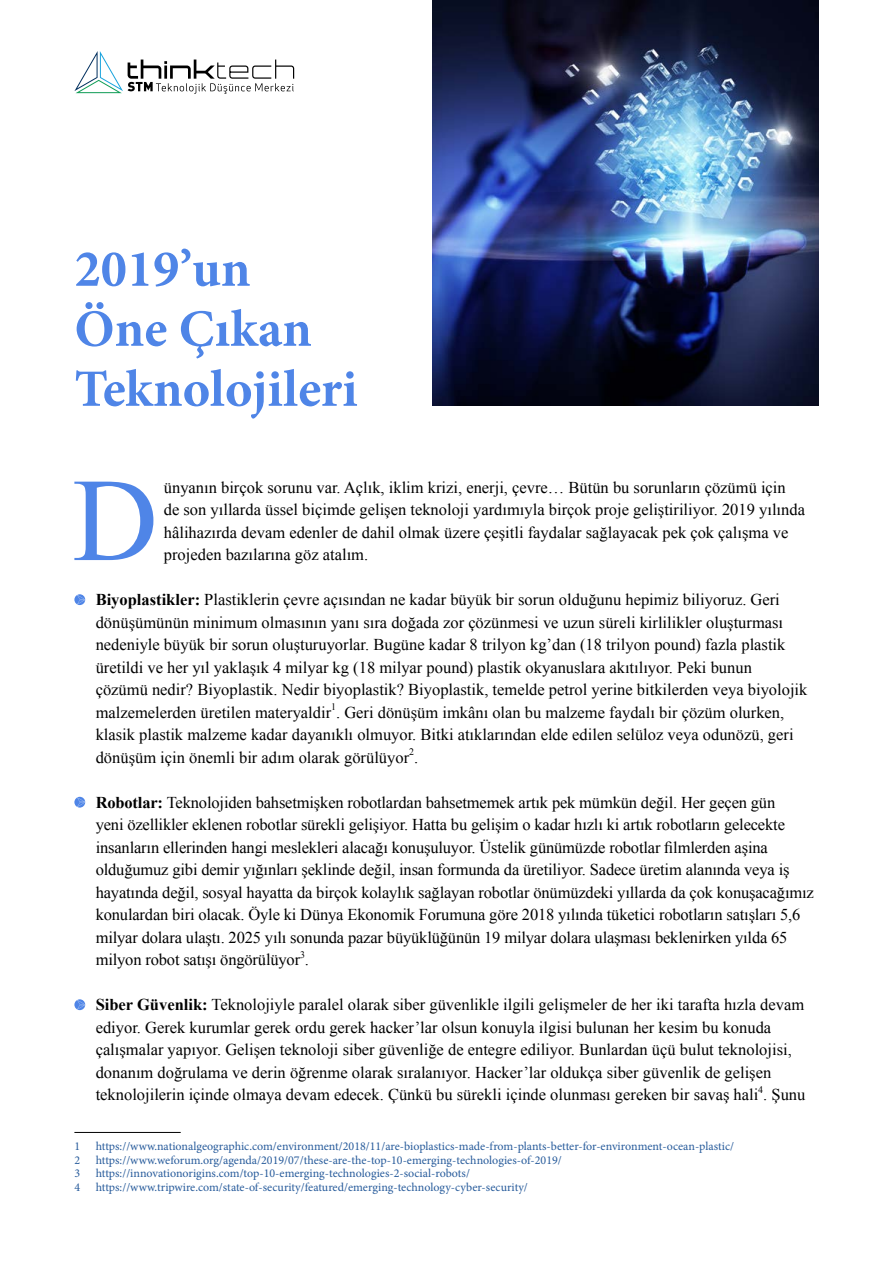
<style>
.page{position:relative;width:893px;height:1263px;background:#fff}
.page>*{position:absolute;margin:0;border:0;box-sizing:border-box;transform-origin:0 0}
.t1{font:118.5px "Times New Roman";color:#4f85e7}
.t2{font:700 52.5px/60px "Minion Pro";color:#4f85e7}
.t3{font:16.5px/22.5px "Times New Roman";color:#000}
.t4{font:12px "Minion Pro";color:#275b9b}
.t5{font:9.9px "Times New Roman";color:#000}
.s1{font-weight:700}
.s2{font-size:16.5px}
</style>
<div class="page">
<svg style="left:74px;top:51px;width:220px;height:43px"></svg>
<svg style="left:74px;top:594px;width:11px;height:11px"></svg>
<svg style="left:77px;top:595px;width:8px;height:10px"></svg>
<div style="left:74px;top:797px;width:11px;height:10px;background:#4f85e7;border-radius:50%"></div>
<svg style="left:77px;top:797px;width:8px;height:10px"></svg>
<svg style="left:74px;top:999px;width:11px;height:11px"></svg>
<svg style="left:77px;top:1000px;width:8px;height:10px"></svg>
<hr style="left:74px;top:1132px;width:107px;height:1px;background:#000">
<img style="left:432px;top:0;width:387px;height:405px">
<h2 class="t2" style="left:74px;top:238px;width:285px">2019’un<br>Öne Çıkan<br>Teknolojileri</h2>
<h1 class="t1" style="left:72px;top:441px;width:87px">D</h1>
<p class="t3" style="left:164px;top:475px;width:643px">ünyanın birçok sorunu var. Açlık, iklim krizi, enerji, çevre… Bütün bu sorunların çözümü için de son yıllarda üssel biçimde gelişen teknoloji yardımıyla birçok proje geliştiriliyor. 2019 yılında hâlihazırda devam edenler de dahil olmak üzere çeşitli faydalar sağlayacak pek çok çalışma ve projeden bazılarına göz atalım.</p>
<p class="t3" style="left:96px;top:588px;width:713px"><span class="s1">Biyoplastikler:</span> Plastiklerin çevre açısından ne kadar büyük bir sorun olduğunu hepimiz biliyoruz. Geri dönüşümünün minimum olmasının yanı sıra doğada zor çözünmesi ve uzun süreli kirlilikler oluşturması nedeniyle büyük bir sorun oluşturuyorlar. Bugüne kadar 8 trilyon kg’dan (18 trilyon pound) fazla plastik üretildi ve her yıl yaklaşık 4 milyar kg (18 milyar pound) plastik okyanuslara akıtılıyor. Peki bunun çözümü nedir? Biyoplastik. Nedir biyoplastik? Biyoplastik, temelde petrol yerine bitkilerden veya biyolojik malzemelerden üretilen materyaldir . Geri dönüşüm imkânı olan bu malzeme faydalı bir çözüm olurken,</p>
<p class="t5" style="left:331px;top:700px;width:6px">1</p>
<p class="t3" style="left:96px;top:723px;width:699px">klasik plastik malzeme kadar dayanıklı olmuyor. Bitki atıklarından elde edilen selüloz veya odunözü, geri dönüşüm için önemli bir adım olarak görülüyor .</p>
<p class="t5" style="left:409px;top:745px;width:6px">2</p>
<p class="t3" style="left:96px;top:790px;width:720px"><span class="s1">Robotlar:</span> Teknolojiden bahsetmişken robotlardan bahsetmemek artık pek mümkün değil. Her geçen gün<br>yeni özellikler eklenen robotlar sürekli gelişiyor. Hatta bu gelişim o kadar hızlı ki artık robotların gelecekte insanların ellerinden hangi meslekleri alacağı konuşuluyor. Üstelik günümüzde robotlar filmlerden aşina olduğumuz gibi demir yığınları şeklinde değil, insan formunda da üretiliyor. Sadece üretim alanında veya iş hayatında değil, sosyal hayatta da birçok kolaylık sağlayan robotlar önümüzdeki yıllarda da çok konuşacağımız konulardan biri olacak. Öyle ki Dünya Ekonomik Forumuna göre 2018 yılında tüketici robotların satışları 5,6 milyar dolara ulaştı. 2025 yılı sonunda pazar büyüklüğünün 19 milyar dolara ulaşması beklenirken yılda 65 milyon robot satışı öngörülüyor</p>
<p class="t5" style="left:300px;top:948px;width:10px">3<span class="s2">.</span></p>
<p class="t3" style="left:96px;top:993px;width:711px"><span class="s1">Siber Güvenlik:</span> Teknolojiyle paralel olarak siber güvenlikle ilgili gelişmeler de her iki tarafta hızla devam ediyor. Gerek kurumlar gerek ordu gerek hacker’lar olsun konuyla ilgisi bulunan her kesim bu konuda çalışmalar yapıyor. Gelişen teknoloji siber güvenliğe de entegre ediliyor. Bunlardan üçü bulut teknolojisi, donanım doğrulama ve derin öğrenme olarak sıralanıyor. Hacker’lar oldukça siber güvenlik de gelişen teknolojilerin içinde olmaya devam edecek. Çünkü bu sürekli içinde olunması gereken bir savaş hali . Şunu</p>
<p class="t5" style="left:758px;top:1083px;width:6px">4</p>
<p class="t4" style="left:74px;top:1138px;width:7px">1</p>
<p class="t4" style="left:96px;top:1138px;width:640px">https://www.nationalgeographic.com/environment/2018/11/are-bioplastics-made-from-plants-better-for-environment-ocean-plastic/</p>
<p class="t4" style="left:74px;top:1152px;width:7px">2</p>
<p class="t4" style="left:96px;top:1152px;width:468px">https://www.weforum.org/agenda/2019/07/these-are-the-top-10-emerging-technologies-of-2019/</p>
<p class="t4" style="left:74px;top:1165px;width:7px">3</p>
<p class="t4" style="left:96px;top:1165px;width:376px">https://innovationorigins.com/top-10-emerging-technologies-2-social-robots/</p>
<p class="t4" style="left:74px;top:1179px;width:7px">4</p>
<p class="t4" style="left:96px;top:1179px;width:434px">https://www.tripwire.com/state-of-security/featured/emerging-technology-cyber-security/</p>
</div>
